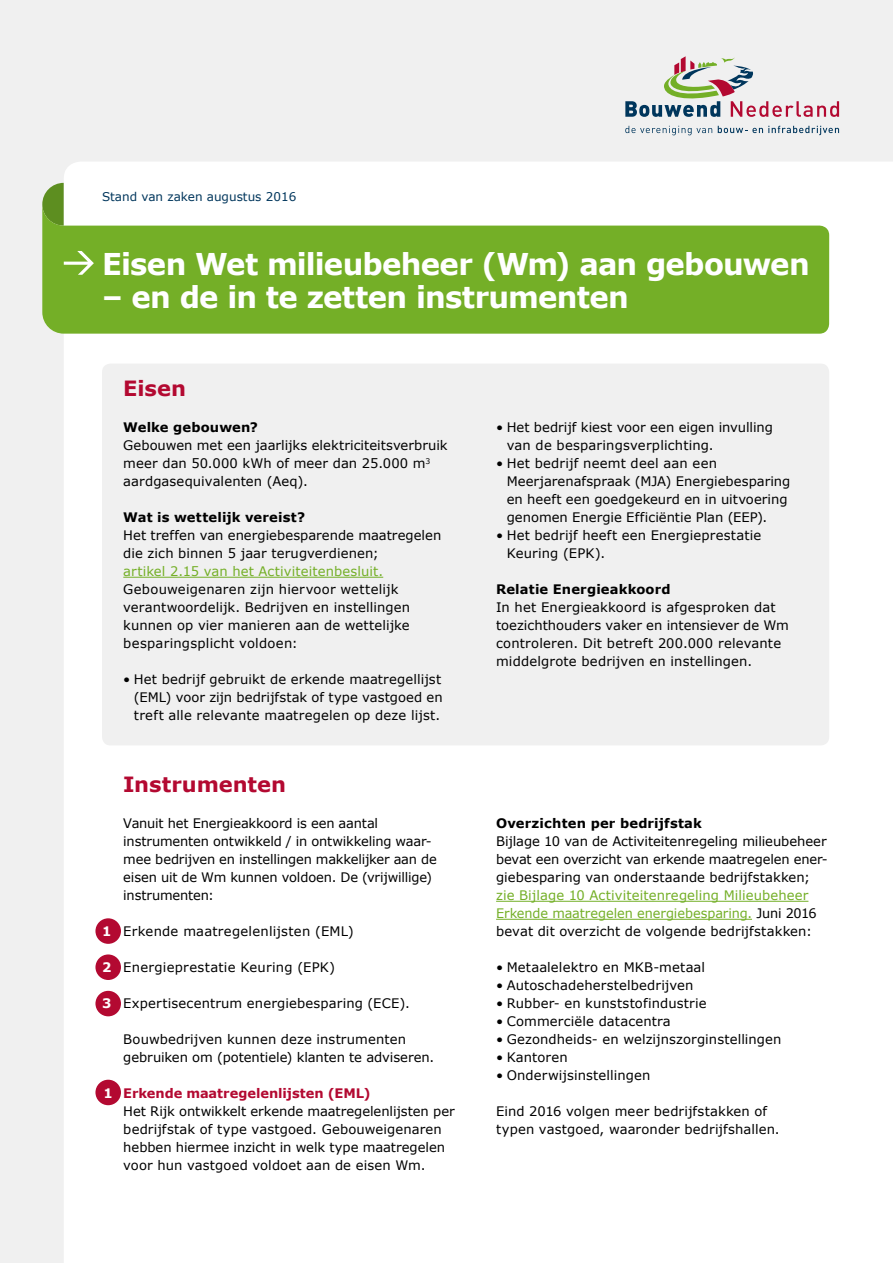
<style>
.page{position:relative;width:893px;height:1263px;background:#f0f0f0}
.page>*{position:absolute;margin:0;border:0;box-sizing:border-box;transform-origin:0 0}
.t1{font:700 30px "Verdana";letter-spacing:-.025em;color:#fff}
.t2{font:700 21px "Verdana";color:#b30931}
.t3{font:13.2px/18px "Verdana";letter-spacing:.005em;color:#000}
.t4{font:13.2px/18px "Verdana";letter-spacing:.005em;color:#74af27}
.t5{font:700 13.2px "Verdana";letter-spacing:.015em;color:#000}
.t6{font:12px "Verdana";color:#00365c}
.s1{font-weight:700;color:#fff}
.s2{font-weight:700;color:#b30931}
.s3{color:#000}
</style>
<div class="page">
<div style="left:64px;top:162px;width:829px;height:1101px;background:#fff"></div>
<svg style="left:42px;top:183px;width:22px;height:21px"></svg>
<svg style="left:42px;top:204px;width:787px;height:130px;fill:#74af27"></svg>
<div style="left:102px;top:364px;width:727px;height:381px;background:#f0f0f0;border-radius:9px"></div>
<svg style="left:625px;top:56px;width:214px;height:61px"></svg>
<svg style="left:625px;top:126px;width:87px;height:9px"></svg>
<svg style="left:718px;top:126px;width:121px;height:9px"></svg>
<hr style="left:123px;top:577px;width:260px;height:1px;background:#74af27">
<div style="left:95px;top:1080px;width:26px;height:25px;background:#b30931;border-radius:50%"></div>
<div style="left:95px;top:954px;width:26px;height:26px;background:#b30931;border-radius:50%"></div>
<div style="left:95px;top:991px;width:26px;height:25px;background:#b30931;border-radius:50%"></div>
<div style="left:95px;top:918px;width:26px;height:26px;background:#b30931;border-radius:50%"></div>
<svg style="left:64px;top:251px;width:30px;height:24px"></svg>
<hr style="left:496px;top:901px;width:312px;height:1px;background:#74af27">
<hr style="left:496px;top:919px;width:256px;height:1px;background:#74af27">
<p class="t6" style="left:102px;top:188px;width:196px">Stand van zaken augustus 2016</p>
<h1 class="t1" style="left:102px;top:242px;width:709px">Eisen Wet milieubeheer (Wm) aan gebouwen</h1>
<h1 class="t1" style="left:102px;top:275px;width:528px">– en de in te zetten instrumenten</h1>
<h2 class="t2" style="left:123px;top:373px;width:64px">Eisen</h2>
<p class="t5" style="left:123px;top:418px;width:136px">Welke gebouwen?</p>
<p class="t3" style="left:123px;top:436px;width:326px">Gebouwen met een jaarlijks elektriciteitsverbruik meer dan 50.000 kWh of meer dan 25.000 m<sup>3 </sup>aardgasequivalenten (Aeq).</p>
<p class="t5" style="left:123px;top:508px;width:183px">Wat is wettelijk vereist?</p>
<p class="t3" style="left:123px;top:526px;width:320px">Het treffen van energiebesparende maatregelen die zich binnen 5 jaar terugverdienen;</p>
<p class="t4" style="left:123px;top:562px;width:261px">artikel 2.15 van het Activiteitenbesluit.</p>
<p class="t3" style="left:123px;top:580px;width:288px">Gebouweigenaren zijn hiervoor wettelijk verantwoordelijk. Bedrijven en instellingen kunnen op vier manieren aan de wettelijke besparingsplicht voldoen:</p>
<p class="t3" style="left:134px;top:670px;width:310px;text-align:justify;text-indent:-11px">• Het bedrijf gebruikt de erkende maatregellijst (EML) voor zijn bedrijfstak of type vastgoed en treft alle relevante maatregelen op deze lijst.</p>
<h2 class="t2" style="left:123px;top:769px;width:164px">Instrumenten</h2>
<p class="t3" style="left:123px;top:814px;width:315px">Vanuit het Energieakkoord is een aantal instrumenten ontwikkeld / in ontwikkeling waar&shy;mee bedrijven en instellingen makkelijker aan de eisen uit de Wm kunnen voldoen. De (vrijwillige) instrumenten:</p>
<p class="t3" style="left:102px;top:922px;width:253px"><span class="s1">1</span> Erkende maatregelenlijsten (EML)</p>
<p class="t3" style="left:102px;top:958px;width:235px"><span class="s1">2</span> Energieprestatie Keuring (EPK)</p>
<p class="t3" style="left:102px;top:994px;width:309px"><span class="s1">3</span> Expertisecentrum energiebesparing (ECE).</p>
<p class="t3" style="left:123px;top:1030px;width:313px">Bouwbedrijven kunnen deze instrumenten gebruiken om (potentiele) klanten te adviseren.</p>
<p class="t3" style="left:123px;top:1084px;width:333px;text-indent:-20px"><span class="s1">1</span> <span class="s2">Erkende maatregelenlijsten (EML)<br></span>Het Rijk ontwikkelt erkende maatregelenlijsten per bedrijfstak of type vastgoed. Gebouweigenaren hebben hiermee inzicht in welk type maatregelen voor hun vastgoed voldoet aan de eisen Wm.</p>
<p class="t3" style="left:507px;top:418px;width:268px;text-indent:-11px">• Het bedrijf kiest voor een eigen invulling van de besparingsverplichting.</p>
<p class="t3" style="left:507px;top:454px;width:285px;text-indent:-11px">• Het bedrijf neemt deel aan een Meerjarenafspraak (MJA) Energiebesparing en heeft een goedgekeurd en in uitvoering genomen Energie Efficiëntie Plan (EEP).</p>
<p class="t3" style="left:507px;top:526px;width:256px;text-indent:-11px">• Het bedrijf heeft een Energieprestatie<br>Keuring (EPK).</p>
<p class="t5" style="left:496px;top:580px;width:176px">Relatie Energieakkoord</p>
<p class="t3" style="left:496px;top:598px;width:294px">In het Energieakkoord is afgesproken dat toezichthouders vaker en intensiever de Wm controleren. Dit betreft 200.000 relevante middelgrote bedrijven en instellingen.</p>
<p class="t5" style="left:496px;top:814px;width:207px">Overzichten per bedrijfstak</p>
<p class="t3" style="left:496px;top:832px;width:333px;text-align:justify">Bijlage 10 van de Activiteitenregeling milieubeheer bevat een overzicht van erkende maatregelen ener&shy;giebesparing van onderstaande bedrijfstakken;</p>
<p class="t4" style="left:496px;top:886px;width:322px">zie Bijlage 10 Activiteitenregeling Milieubeheer<br>Erkende maatregelen energiebesparing. <span class="s3">Juni 2016 bevat dit overzicht de volgende bedrijfstakken:</span></p>
<p class="t3" style="left:496px;top:958px;width:210px">• Metaalelektro en MKB-metaal</p>
<p class="t3" style="left:496px;top:976px;width:199px">• Autoschadeherstelbedrijven</p>
<p class="t3" style="left:496px;top:994px;width:212px">• Rubber- en kunststofindustrie</p>
<p class="t3" style="left:496px;top:1012px;width:176px">• Commerciële datacentra</p>
<p class="t3" style="left:496px;top:1030px;width:287px">• Gezondheids- en welzijnszorginstellingen</p>
<p class="t3" style="left:496px;top:1048px;width:73px">• Kantoren</p>
<p class="t3" style="left:496px;top:1066px;width:156px">• Onderwijsinstellingen</p>
<p class="t3" style="left:496px;top:1102px;width:285px">Eind 2016 volgen meer bedrijfstakken of typen vastgoed, waaronder bedrijfshallen.</p>
</div>
